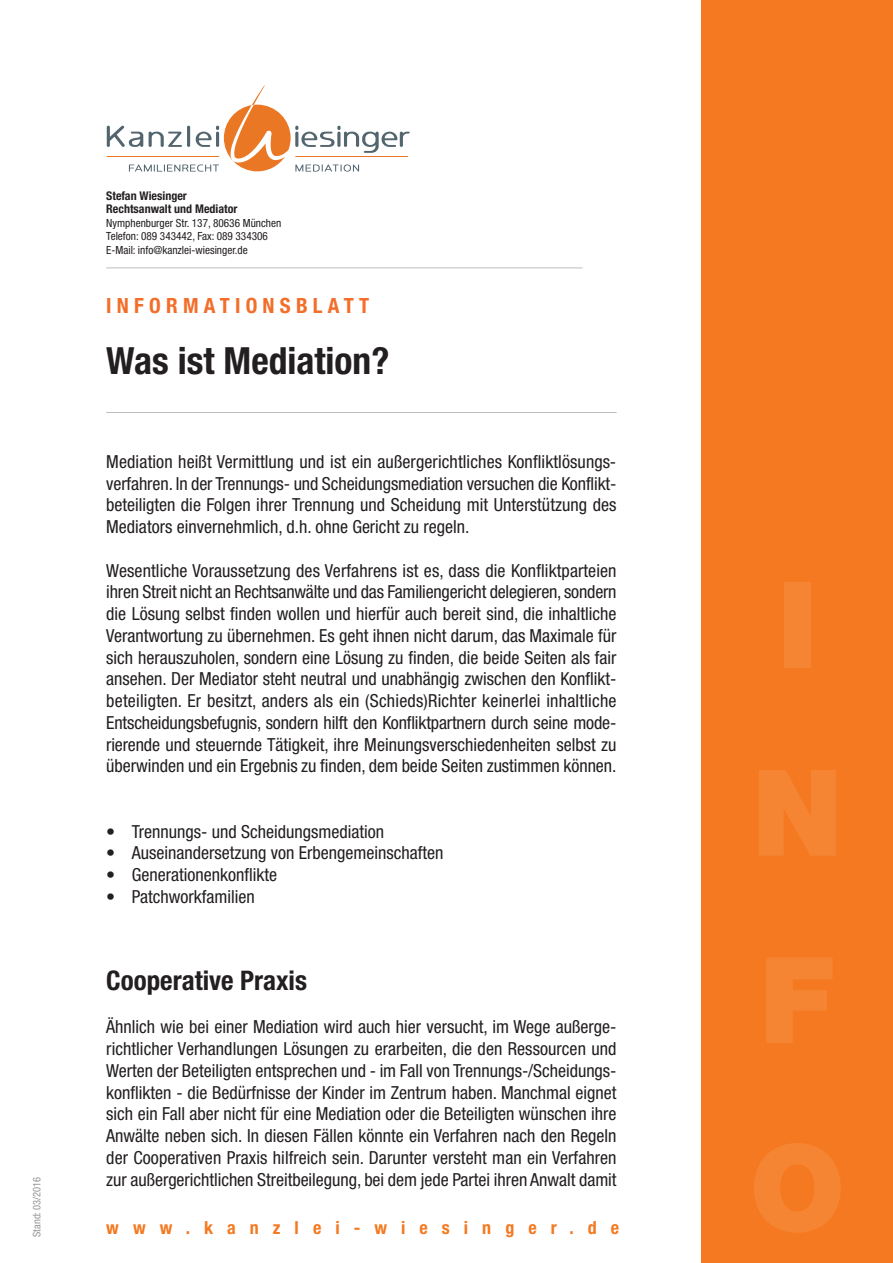
<style>
.page{position:relative;width:893px;height:1263px;background:#fff}
.page>*{position:absolute;margin:0;border:0;box-sizing:border-box;transform-origin:0 0}
.t1{font:700 condensed 37.5px "Helvetica Neue";color:#231f20}
.t2{font:700 condensed 27px "Helvetica Neue";color:#231f20}
.t3{font:700 condensed 21px "Helvetica Neue";letter-spacing:.25em;color:#f36e2a}
.t4{font:condensed 18px/21.8px "Helvetica Neue";color:#231f20;text-align:justify}
.t5{font:700 condensed 18px "Helvetica Neue";letter-spacing:.78em;color:#f47921}
.t6{font:700 condensed 12px/13.5px "Helvetica Neue";color:#231f20}
.t7{font:condensed 11.25px/13.5px "Helvetica Neue";color:#231f20}
.t8{font:condensed 10.5px "Helvetica Neue";color:#939598}
</style>
<div class="page">
<hr style="left:106px;top:267px;width:477px;height:1px;background:#bcbdc0">
<hr style="left:106px;top:412px;width:511px;height:1px;background:#bcbdc0">
<svg style="left:107px;top:85px;width:303px;height:87px"></svg>
<hr style="left:107px;top:156px;width:112px;height:1px;background:#ea7724">
<hr style="left:296px;top:156px;width:112px;height:1px;background:#ea7724">
<div style="left:702px;top:0;width:191px;height:1263px;background:#f47921"></div>
<p class="t8" style="left:33px;top:1237px;width:62px;rotate:-90deg">Stand: 03/2016</p>
<p class="t6" style="left:106px;top:190px;width:133px">Stefan Wiesinger<br>Rechtsanwalt und Mediator</p>
<p class="t7" style="left:106px;top:217px;width:176px">Nymphenburger Str. 137, 80636 München<br>Telefon: 089 343442, Fax: 089 334306<br>E-Mail: info@kanzlei-wiesinger.de</p>
<p class="t3" style="left:106px;top:298px;width:264px">INFORMATIONSBLATT</p>
<h1 class="t1" style="left:106px;top:347px;width:285px">Was ist Mediation?</h1>
<p class="t4" style="left:106px;top:452px;width:512px">Mediation heißt Vermittlung und ist ein außergerichtliches Konfliktlösungs&shy;verfahren. In der Trennungs- und Scheidungsmediation versuchen die Konflikt&shy;beteiligten die Folgen ihrer Trennung und Scheidung mit Unterstützung des Mediators einvernehmlich, d.h. ohne Gericht zu regeln.</p>
<p class="t4" style="left:106px;top:561px;width:512px">Wesentliche Voraussetzung des Verfahrens ist es, dass die Konfliktparteien ihren Streit nicht an Rechtsanwälte und das Familiengericht delegieren, sondern die Lösung selbst finden wollen und hierfür auch bereit sind, die inhaltliche Verantwortung zu übernehmen. Es geht ihnen nicht darum, das Maximale für sich herauszuholen, sondern eine Lösung zu finden, die beide Seiten als fair ansehen. Der Mediator steht neutral und unabhängig zwischen den Konflikt&shy;beteiligten. Er besitzt, anders als ein (Schieds)Richter keinerlei inhaltliche Entscheidungsbefugnis, sondern hilft den Konfliktpartnern durch seine mode&shy;rierende und steuernde Tätigkeit, ihre Meinungsverschiedenheiten selbst zu überwinden und ein Ergebnis zu finden, dem beide Seiten zustimmen können.</p>
<p class="t4" style="left:106px;top:822px;width:279px">• Trennungs- und Scheidungsmediation</p>
<p class="t4" style="left:106px;top:844px;width:339px">• Auseinandersetzung von Erbengemeinschaften</p>
<p class="t4" style="left:106px;top:865px;width:172px">• Generationenkonflikte</p>
<p class="t4" style="left:106px;top:887px;width:150px">• Patchworkfamilien</p>
<h2 class="t2" style="left:106px;top:971px;width:202px">Cooperative Praxis</h2>
<p class="t4" style="left:106px;top:1018px;width:512px">Ähnlich wie bei einer Mediation wird auch hier versucht, im Wege außerge&shy;richtlicher Verhandlungen Lösungen zu erarbeiten, die den Ressourcen und Werten der Beteiligten entsprechen und - im Fall von Trennungs-/Scheidungs&shy;konflikten - die Bedürfnisse der Kinder im Zentrum haben. Manchmal eignet sich ein Fall aber nicht für eine Mediation oder die Beteiligten wünschen ihre Anwälte neben sich. In diesen Fällen könnte ein Verfahren nach den Regeln der Cooperativen Praxis hilfreich sein. Darunter versteht man ein Verfahren zur außergerichtlichen Streitbeilegung, bei dem jede Partei ihren Anwalt damit</p>
<p class="t5" style="left:106px;top:1212px;width:514px">www.kanzlei-wiesinger.de</p>
</div>
